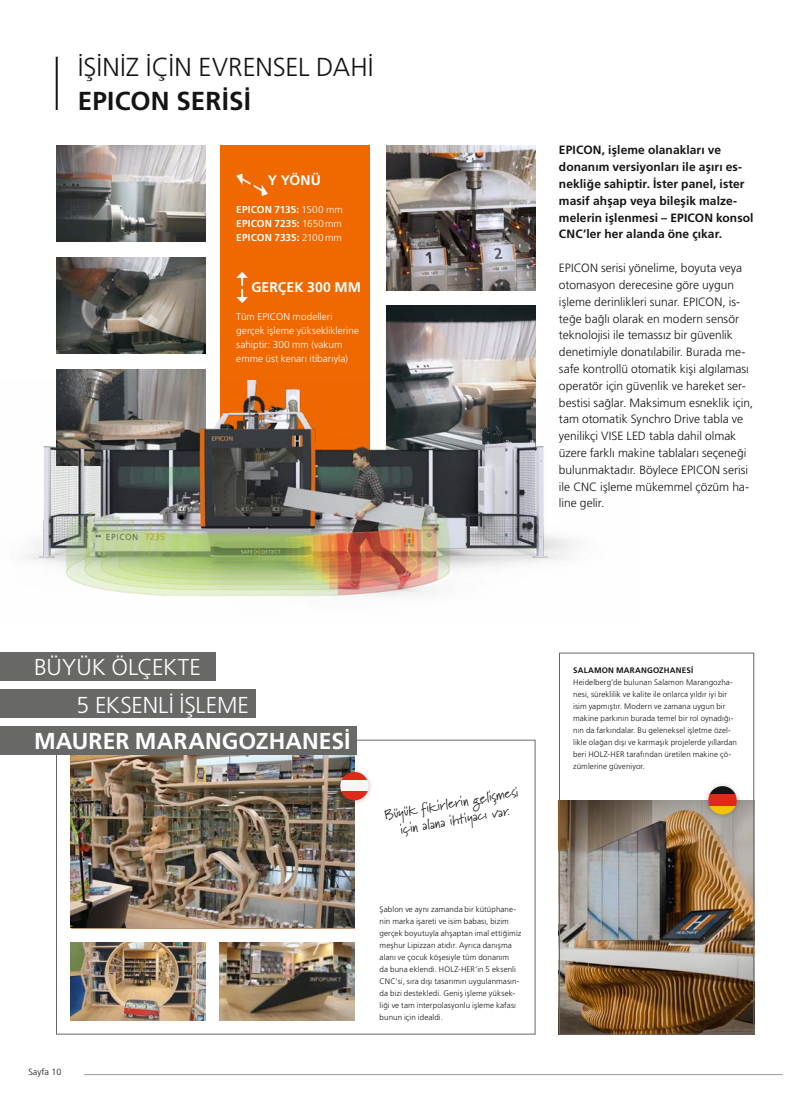
<style>
.page{position:relative;width:811px;height:1103px;background:#fff}
.page>*{position:absolute;margin:0;border:0;box-sizing:border-box;transform-origin:0 0}
.t1{font:300 26px "Frutiger LT Pro";color:#141415}
.t2{font:700 26px "Frutiger LT Pro";letter-spacing:.005em;color:#141415}
.t3{font:300 23px "Frutiger LT Pro";color:#fff}
.t4{font:700 23px "Frutiger LT Pro";letter-spacing:.005em;color:#fff}
.t5{font:14px/16.8px "Marydale";color:#141415;text-align:center}
.t6{font:700 14px "Frutiger LT Pro";letter-spacing:.005em;color:#fff}
.t7{font:300 12px/16.8px "Frutiger LT Pro";color:#141415}
.t8{font:700 12px/16.8px "Frutiger LT Pro";letter-spacing:.01em;color:#141415}
.t9{font:300 10px/14px "Frutiger LT Pro";letter-spacing:.005em;color:#fff}
.t10{font:700 10px/14px "Frutiger LT Pro";letter-spacing:.015em;color:#fff;text-align:justify}
.t11{font:300 9px "Frutiger LT Pro";color:#141415}
.t12{font:300 8px/12px "Frutiger LT Pro";letter-spacing:.01em;color:#141415}
.t13{font:700 8px "Frutiger LT Pro";letter-spacing:.025em;color:#141415}
.s1{font-weight:300}
</style>
<div class="page">
<div style="left:221px;top:145px;width:149px;height:360px;background:#ef6800"></div>
<img style="left:56px;top:145px;width:149px;height:97px">
<img style="left:386px;top:145px;width:149px;height:145px">
<img style="left:56px;top:257px;width:149px;height:97px">
<img style="left:71px;top:755px;width:283px;height:173px">
<img style="left:386px;top:306px;width:149px;height:75px">
<img style="left:561px;top:800px;width:191px;height:232px">
<img style="left:56px;top:369px;width:149px;height:12px">
<img style="left:71px;top:942px;width:135px;height:78px">
<div style="left:559px;top:652px;width:195px;height:382px;border:1px solid #686867"></div>
<img style="left:220px;top:942px;width:134px;height:78px">
<hr style="left:84px;top:1074px;width:698px;height:1px;background:#989999">
<hr style="left:56px;top:57px;width:2px;height:53px;background:#141415">
<svg style="left:236px;top:173px;width:32px;height:23px"></svg>
<svg style="left:236px;top:272px;width:12px;height:31px"></svg>
<div style="left:0;top:652px;width:215px;height:29px;background:#686867"></div>
<div style="left:0;top:726px;width:356px;height:29px;background:#686867"></div>
<div style="left:0;top:689px;width:255px;height:29px;background:#686867"></div>
<img style="left:24px;top:381px;width:552px;height:216px">
<div style="left:335px;top:767px;width:39px;height:38px;background:#141415;opacity:.25"></div>
<svg style="left:340px;top:772px;width:29px;height:8px"></svg>
<div style="left:340px;top:780px;width:29px;height:12px;background:#f6f6f6"></div>
<svg style="left:340px;top:792px;width:29px;height:8px"></svg>
<div style="left:703px;top:781px;width:38px;height:38px;background:#141415;opacity:.25"></div>
<svg style="left:708px;top:786px;width:28px;height:8px"></svg>
<div style="left:708px;top:794px;width:28px;height:12px;background:#dd2a1b"></div>
<svg style="left:708px;top:806px;width:28px;height:8px"></svg>
<h1 class="t1" style="left:78px;top:52px;width:297px">İŞİNİZ İÇİN EVRENSEL DAHİ</h1>
<h1 class="t2" style="left:78px;top:85px;width:171px">EPICON SERISI</h1>
<h3 class="t6" style="left:268px;top:172px;width:54px">Y YÖNÜ</h3>
<p class="t10" style="left:236px;top:202px;width:108px">EPICON 7135: <span class="s1">1500 mm </span>EPICON 7235: <span class="s1">1650mm </span>EPICON 7335: <span class="s1">2100mm</span></p>
<h3 class="t6" style="left:251px;top:279px;width:111px">GERÇEK 300 MM</h3>
<p class="t9" style="left:236px;top:309px;width:124px">Tüm EPICON modelleri gerçek işleme yüksekliklerine sahiptir: 300 mm (vakum emme üst kenarı itibarıyla)</p>
<h3 class="t8" style="left:559px;top:142px;width:196px">EPICON, işleme olanakları ve donanım versiyonları ile aşırı es&shy;nekliğe sahiptir. İster panel, ister masif ahşap veya bileşik malze&shy;melerin işlenmesi – EPICON konsol CNC’ler her alanda öne çıkar.</h3>
<p class="t7" style="left:559px;top:260px;width:196px">EPICON serisi yönelime, boyuta veya otomasyon derecesine göre uygun işleme derinlikleri sunar. EPICON, is&shy;teğe bağlı olarak en modern sensör teknolojisi ile temassız bir güvenlik denetimiyle donatılabilir. Burada me&shy;safe kontrollü otomatik kişi algılaması operatör için güvenlik ve hareket ser&shy;bestisi sağlar. Maksimum esneklik için, tam otomatik Synchro Drive tabla ve yenilikçi VISE LED tabla dahil olmak üzere farklı makine tablaları seçeneği bulunmaktadır. Böylece EPICON serisi ile CNC işleme mükemmel çözüm ha&shy;line gelir.</p>
<h2 class="t3" style="left:34px;top:654px;width:168px">BÜYÜK ÖLÇEKTE</h2>
<h2 class="t3" style="left:77px;top:691px;width:174px">5 EKSENLI IŞLEME</h2>
<h2 class="t4" style="left:34px;top:728px;width:315px">MAURER MARANGOZHANESI</h2>
<p class="t11" style="left:28px;top:1066px;width:35px">Sayfa 10</p>
<h3 class="t5" style="left:383px;top:806px;width:137px;rotate:-10deg">Büyük fikirlerin gelişmesi için alana ihtiyacı var.</h3>
<p class="t12" style="left:379px;top:903px;width:143px">Şablon ve aynı zamanda bir kütüphane&shy;nin marka işareti ve isim babası, bizim gerçek boyutuyla ahşaptan imal ettiğimiz meşhur Lipizzan atıdır. Ayrıca danışma alanı ve çocuk köşesiyle tüm donanım<br>da buna eklendi. HOLZ-HER'in 5 eksenli CNC'si, sıra dışı tasarımın uygulanmasın&shy;da bizi destekledi. Geniş işleme yüksek&shy;liği ve tam interpolasyonlu işleme kafası bunun için idealdi.</p>
<p class="t13" style="left:573px;top:665px;width:120px">SALAMON MARANGOZHANESI</p>
<p class="t12" style="left:573px;top:676px;width:165px">Heidelberg’de bulunan Salamon Marangozha&shy;nesi, süreklilik ve kalite ile onlarca yıldır iyi bir isim yapmıştır. Modern ve zamana uygun bir makine parkının burada temel bir rol oynadığı&shy;nın da farkındalar. Bu geleneksel işletme özel&shy;likle olağan dışı ve karmaşık projelerde yıllardan beri HOLZ-HER tarafından üretilen makine çö&shy;zümlerine güveniyor.</p>
</div>
